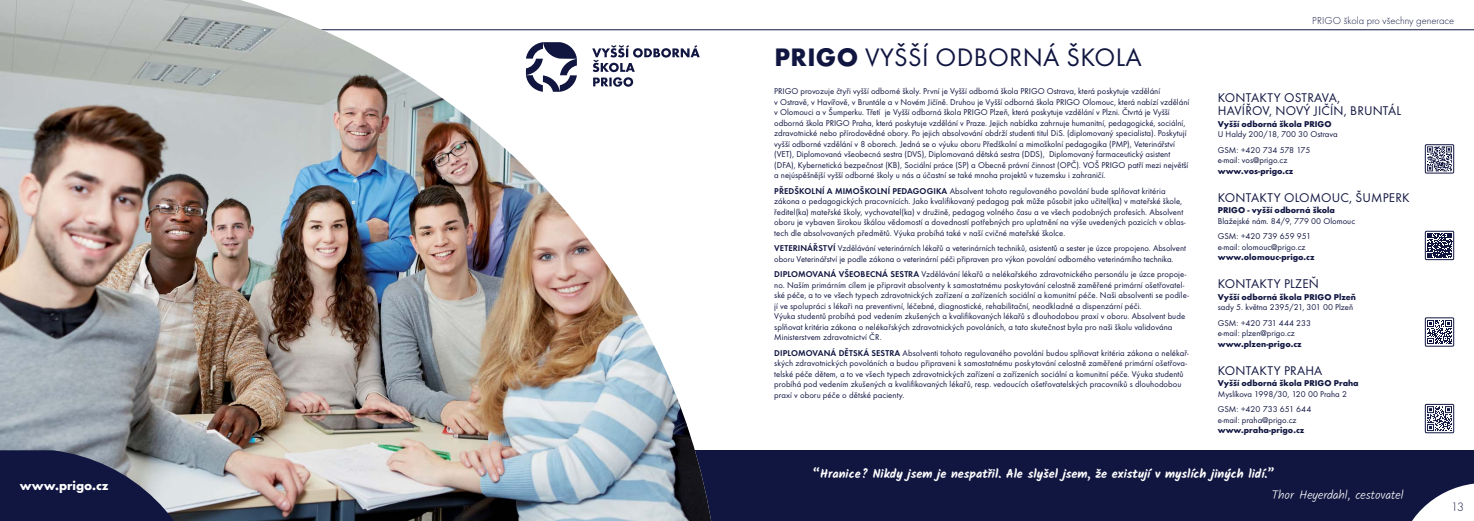
<style>
.page{position:relative;width:1474px;height:521px;background:#fff}
.page>*{position:absolute;margin:0;border:0;box-sizing:border-box;transform-origin:0 0}
.t1{font:26.25px "Futura TOT";letter-spacing:.015em;color:#111641}
.t2{font:13.12px/13.1px "Futura TOT";letter-spacing:.015em;color:#111641}
.t3{font:700 13.12px "Futura TOT";color:#fff}
.t4{font:12.6px "Futura TOT Ligh";color:#111641}
.t5{font:700 12.25px "Kalam";color:#fff}
.t6{font:300 12.25px "Kalam";color:#fff}
.t7{font:10.5px "Futura TOT Ligh";color:#111641}
.t8{font:8.75px/10.5px "Futura TOT";color:#111641}
.t9{font:700 8.75px "Futura TOT";color:#111641}
.s1{font-weight:700}
.s2{font-weight:600}
</style>
<div class="page">
<hr style="left:298px;top:29px;width:1175px;height:1px;background:#111641">
<div style="left:625px;top:450px;width:848px;height:71px;background:#111641"></div>
<svg style="left:1412px;top:484px;width:61px;height:37px"></svg>
<svg style="left:1427px;top:146px;width:24px;height:25px"></svg>
<div style="left:1424px;top:144px;width:29px;height:29px;border:1px solid #111641"></div>
<svg style="left:1426px;top:233px;width:25px;height:25px"></svg>
<div style="left:1424px;top:231px;width:29px;height:29px;border:1px solid #111641"></div>
<img style="left:0;top:0;width:713px;height:521px">
<svg style="left:0;top:450px;width:205px;height:71px;background:#464b68"></svg>
<svg style="left:526px;top:42px;width:51px;height:50px"></svg>
<svg style="left:592px;top:45px;width:107px;height:42px"></svg>
<svg style="left:1427px;top:320px;width:24px;height:24px"></svg>
<div style="left:1424px;top:317px;width:29px;height:30px;border:1px solid #111641"></div>
<svg style="left:1427px;top:406px;width:24px;height:25px"></svg>
<div style="left:1424px;top:404px;width:29px;height:29px;border:1px solid #111641"></div>
<h2 class="t3" style="left:20px;top:480px;width:90px">www.prigo.cz</h2>
<h1 class="t1" style="left:774px;top:45px;width:369px"><span class="s1">PRIGO</span> VYŠŠÍ ODBORNÁ ŠKOLA</h1>
<p class="t8" style="left:774px;top:87px;width:416px">PRIGO provozuje čtyři vyšší odborné školy. První je Vyšší odborná škola PRIGO Ostrava, která poskytuje vzdělání<br>v Ostravě, v Havířově, v Bruntále a v Novém Jičíně. Druhou je Vyšší odborná škola PRIGO Olomouc, která nabízí vzdělání v Olomouci a v Šumperku. Třetí je Vyšší odborná škola PRIGO Plzeň, která poskytuje vzdělání v Plzni. Čtvrtá je Vyšší odborná škola PRIGO Praha, která poskytuje vzdělání v Praze. Jejich nabídka zahrnuje humanitní, pedagogické, sociální, zdravotnické nebo přírodovědné obory. Po jejich absolvování obdrží studenti titul DiS. (diplomovaný specialista). Poskytují vyšší odborné vzdělání v 8 oborech. Jedná se o výuku oboru Předškolní a mimoškolní pedagogika (PMP), Veterinářství (VET), Diplomovaná všeobecná sestra (DVS), Diplomovaná dětská sestra (DDS), Diplomovaný farmaceutický asistent (DFA), Kybernetická bezpečnost (KB), Sociální práce (SP) a Obecně právní činnost (OPČ). VOŠ PRIGO patří mezi největší a nejúspěšnější vyšší odborné školy u nás a účastní se také mnoha projektů v tuzemsku i zahraničí.</p>
<p class="t8" style="left:774px;top:186px;width:413px"><span class="s2">PŘEDŠKOLNÍ A MIMOŠKOLNÍ PEDAGOGIKA</span> Absolvent tohoto regulovaného povolání bude splňovat kritéria zákona o pedagogických pracovnících. Jako kvalifikovaný pedagog pak může působit jako učitel(ka) v mateřské škole, ředitel(ka) mateřské školy, vychovatel(ka) v družině, pedagog volného času a ve všech podobných profesích. Absolvent oboru je vybaven širokou škálou vědomostí a dovedností potřebných pro uplatnění na výše uvedených pozicích v oblas&shy;tech dle absolvovaných předmětů. Výuka probíhá také v naší cvičné mateřské školce.</p>
<p class="t8" style="left:774px;top:244px;width:413px"><span class="s2">VETERINÁŘSTVÍ</span> Vzdělávání veterinárních lékařů a veterinárních techniků, asistentů a sester je úzce propojeno. Absolvent oboru Veterinářství je podle zákona o veterinární péči připraven pro výkon povolání odborného veterinárního technika.</p>
<p class="t8" style="left:774px;top:270px;width:416px"><span class="s2">DIPLOMOVANÁ VŠEOBECNÁ SESTRA</span> Vzdělávání lékařů a nelékařského zdravotnického personálu je úzce propoje&shy;no. Naším primárním cílem je připravit absolventy k samostatnému poskytování celostně zaměřené primární ošetřovatel&shy;ské péče, a to ve všech typech zdravotnických zařízení a zařízeních sociální a komunitní péče. Naši absolventi se podíle&shy;jí ve spolupráci s lékaři na preventivní, léčebné, diagnostické, rehabilitační, neodkladné a dispenzární péči.<br>Výuka studentů probíhá pod vedením zkušených a kvalifikovaných lékařů s dlouhodobou praxí v oboru. Absolvent bude splňovat kritéria zákona o nelékařských zdravotnických povoláních, a tato skutečnost byla pro naši školu validována Ministerstvem zdravotnictví ČR.</p>
<p class="t8" style="left:774px;top:348px;width:416px"><span class="s2">DIPLOMOVANÁ DĚTSKÁ SESTRA</span> Absolventi tohoto regulovaného povolání budou splňovat kritéria zákona o nelékař&shy;ských zdravotnických povoláních a budou připraveni k samostatnému poskytování celostně zaměřené primární ošetřova&shy;telské péče dětem, a to ve všech typech zdravotnických zařízení a zařízeních sociální a komunitní péče. Výuka studentů probíhá pod vedením zkušených a kvalifikovaných lékařů, resp. vedoucích ošetřovatelských pracovníků s dlouhodobou praxí v oboru péče o dětské pacienty.</p>
<p class="t7" style="left:1312px;top:16px;width:143px">PRIGO škola pro všechny generace</p>
<h2 class="t2" style="left:1217px;top:92px;width:185px">KONTAKTY OSTRAVA,<br>HAVÍŘOV, NOVÝ JIČÍN, BRUNTÁL</h2>
<p class="t9" style="left:1217px;top:120px;width:115px">Vyšší odborná škola PRIGO</p>
<p class="t8" style="left:1217px;top:127px;width:121px;line-height:15.5px">U Haldy 200/18, 700 30 Ostrava<br>GSM: +420 734 578 175</p>
<p class="t8" style="left:1217px;top:155px;width:71px">e-mail: vos@prigo.cz</p>
<p class="t9" style="left:1217px;top:167px;width:77px">www.vos-prigo.cz</p>
<h2 class="t2" style="left:1217px;top:191px;width:193px">KONTAKTY OLOMOUC, ŠUMPERK</h2>
<p class="t9" style="left:1217px;top:207px;width:119px">PRIGO - vyšší odborná škola</p>
<p class="t8" style="left:1217px;top:213px;width:139px;line-height:15.5px">Blažejské nám. 84/9, 779 00 Olomouc<br>GSM: +420 739 659 951</p>
<p class="t8" style="left:1217px;top:242px;width:89px">e-mail: olomouc@prigo.cz</p>
<p class="t9" style="left:1217px;top:254px;width:98px">www.olomouc-prigo.cz</p>
<h2 class="t2" style="left:1217px;top:278px;width:102px">KONTAKTY PLZEŇ</h2>
<p class="t9" style="left:1217px;top:293px;width:140px">Vyšší odborná škola PRIGO Plzeň</p>
<p class="t8" style="left:1217px;top:300px;width:137px;line-height:15.5px">sady 5. května 2395/21, 301 00 Plzeň<br>GSM: +420 731 444 233</p>
<p class="t8" style="left:1217px;top:328px;width:79px">e-mail: plzen@prigo.cz</p>
<p class="t9" style="left:1217px;top:340px;width:85px">www.plzen-prigo.cz</p>
<h2 class="t2" style="left:1217px;top:365px;width:106px">KONTAKTY PRAHA</h2>
<p class="t9" style="left:1217px;top:380px;width:142px">Vyšší odborná škola PRIGO Praha</p>
<p class="t8" style="left:1217px;top:386px;width:131px;line-height:15.5px">Myslíkova 1998/30, 120 00 Praha 2<br>GSM: +420 733 651 644</p>
<p class="t8" style="left:1217px;top:415px;width:80px">e-mail: praha@prigo.cz</p>
<p class="t9" style="left:1217px;top:427px;width:88px">www.praha-prigo.cz</p>
<h3 class="t5" style="left:812px;top:466px;width:463px">“ Hranice? Nikdy jsem je nespatřil. Ale slyšel jsem, že existují v myslích jiných lidí.”</h3>
<h3 class="t6" style="left:1271px;top:488px;width:133px">Thor Heyerdahl, cestovatel</h3>
<h3 class="t4" style="left:1451px;top:501px;width:14px">13</h3>
</div>
